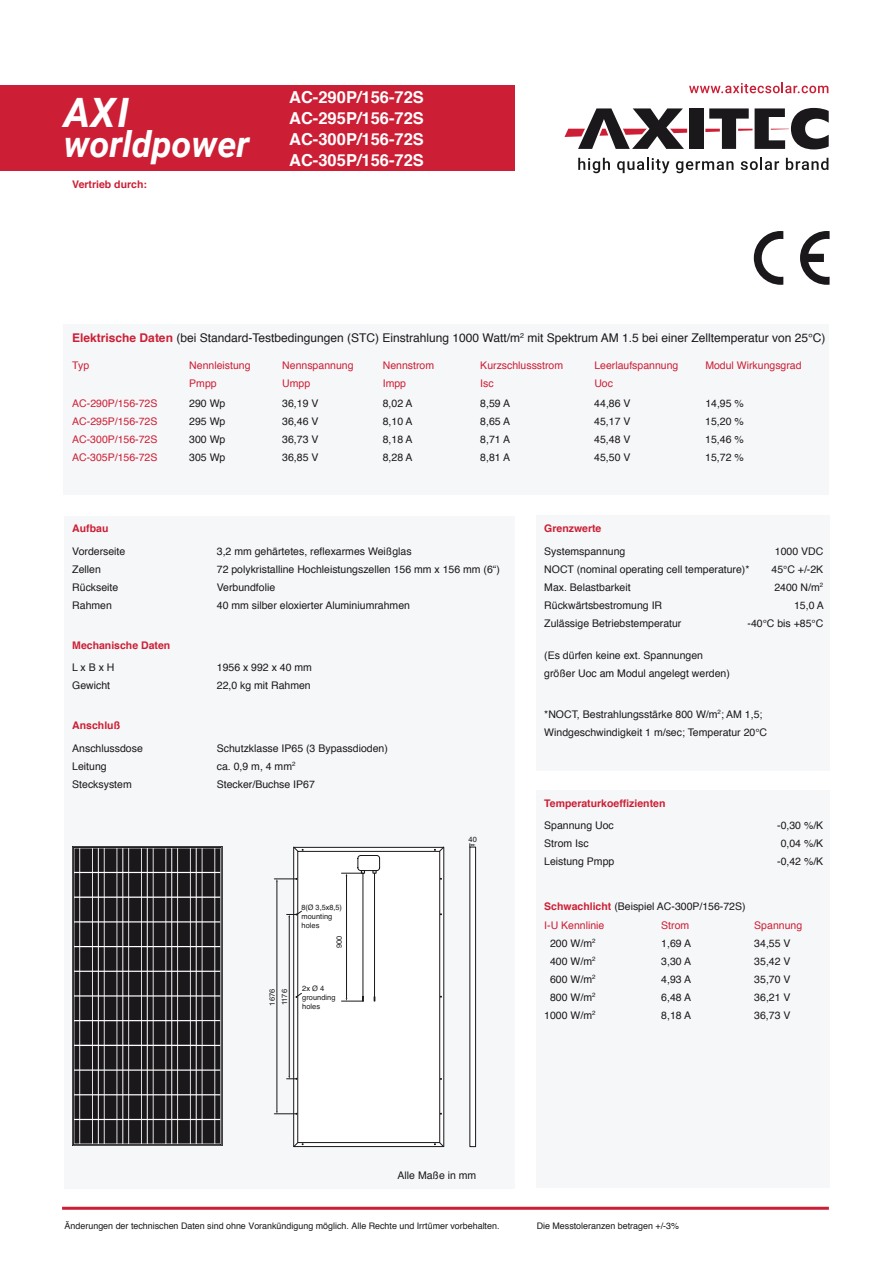
<style>
.page{position:relative;width:893px;height:1263px;background:#fff}
.page>*{position:absolute;margin:0;border:0;box-sizing:border-box;transform-origin:0 0}
.t1{font:italic 700 40.5px "Roboto";color:#fff}
.t2{font:italic 700 36px "Roboto";color:#fff}
.t3{font:700 16.5px/21px "Helvetica";color:#fff;text-align:justify}
.t4{font:12px "Helvetica";color:#1a181b}
.t5{font:10.5px/18px "Helvetica";color:#1a181b}
.t6{font:10.5px "Helvetica";color:#cc1f36}
.t7{font:700 10.5px "Helvetica";color:#cc1f36}
.t8{font:9px "Helvetica";color:#1a181b}
.t9{font:7.5px/9px "Helvetica";color:#1a181b}
.s1{font-weight:700;color:#cc1f36}
.s2{color:#cc1f36}
</style>
<div class="page">
<div style="left:0;top:85px;width:514px;height:86px;background:#cc1f36"></div>
<div style="left:64px;top:324px;width:765px;height:171px;background:#f6f7f8"></div>
<div style="left:64px;top:516px;width:450px;height:672px;background:#f6f7f8"></div>
<svg style="left:754px;top:231px;width:29px;height:54px"></svg>
<svg style="left:800px;top:231px;width:30px;height:54px"></svg>
<div style="left:73px;top:847px;width:148px;height:298px;border:1px solid #1a181b"></div>
<svg style="left:74px;top:848px;width:146px;height:295px;background:#3e3c3e"></svg>
<svg style="left:470px;top:847px;width:6px;height:300px;fill:#fff"></svg>
<svg style="left:470px;top:844px;width:6px;height:3px"></svg>
<div style="left:293px;top:847px;width:151px;height:300px;background:#fff"></div>
<hr style="left:289px;top:917px;width:1px;height:159px;background:#1a181b">
<svg style="left:287px;top:1076px;width:10px;height:3px"></svg>
<svg style="left:274px;top:1111px;width:23px;height:3px"></svg>
<hr style="left:277px;top:881px;width:1px;height:230px;background:#1a181b">
<svg style="left:274px;top:878px;width:23px;height:3px"></svg>
<svg style="left:341px;top:855px;width:39px;height:147px"></svg>
<svg style="left:287px;top:911px;width:15px;height:86px"></svg>
<div style="left:689px;top:108px;width:14px;height:41px;background:#1a181b"></div>
<svg style="left:564px;top:108px;width:123px;height:41px"></svg>
<svg style="left:705px;top:108px;width:124px;height:41px"></svg>
<svg style="left:578px;top:158px;width:32px;height:15px"></svg>
<svg style="left:617px;top:158px;width:52px;height:15px"></svg>
<svg style="left:676px;top:161px;width:57px;height:12px"></svg>
<svg style="left:741px;top:158px;width:38px;height:12px"></svg>
<svg style="left:786px;top:158px;width:42px;height:12px"></svg>
<svg style="left:689px;top:83px;width:139px;height:10px"></svg>
<hr style="left:62px;top:1207px;width:767px;height:3px;background:#cc1f36">
<div style="left:536px;top:516px;width:293px;height:255px;background:#f6f7f8"></div>
<div style="left:536px;top:790px;width:293px;height:398px;background:#f6f7f8"></div>
<h1 class="t1" style="left:64px;top:85px;width:67px">AXI</h1>
<h2 class="t2" style="left:64px;top:119px;width:187px">worldpower</h2>
<p class="t7" style="left:72px;top:176px;width:76px">Vertrieb durch:</p>
<h3 class="t3" style="left:289px;top:87px;width:136px">AC-290P/156-72S AC-295P/156-72S AC-300P/156-72S AC-305P/156-72S</h3>
<p class="t4" style="left:72px;top:329px;width:755px"><span class="s1">Elektrische Daten</span> (bei Standard-Testbedingungen (STC) Einstrahlung 1000 Watt/m<sup>2</sup> mit Spektrum AM 1.5 bei einer Zelltemperatur von 25°C)</p>
<p class="t6" style="left:72px;top:358px;width:18px">Typ</p>
<p class="t6" style="left:189px;top:358px;width:63px">Nennleistung</p>
<p class="t6" style="left:282px;top:358px;width:73px">Nennspannung</p>
<p class="t6" style="left:383px;top:358px;width:53px">Nennstrom</p>
<p class="t6" style="left:480px;top:358px;width:84px">Kurzschlussstrom</p>
<p class="t6" style="left:594px;top:358px;width:86px">Leerlaufspannung</p>
<p class="t6" style="left:705px;top:358px;width:98px">Modul Wirkungsgrad</p>
<p class="t6" style="left:189px;top:376px;width:29px">Pmpp</p>
<p class="t6" style="left:282px;top:376px;width:30px">Umpp</p>
<p class="t6" style="left:383px;top:376px;width:25px">Impp</p>
<p class="t6" style="left:480px;top:376px;width:15px">Isc</p>
<p class="t6" style="left:594px;top:376px;width:20px">Uoc</p>
<p class="t6" style="left:72px;top:395px;width:87px">AC-290P/156-72S</p>
<p class="t5" style="left:189px;top:394px;width:38px">290 Wp</p>
<p class="t5" style="left:282px;top:394px;width:38px">36,19 V</p>
<p class="t5" style="left:383px;top:394px;width:31px">8,02 A</p>
<p class="t5" style="left:480px;top:394px;width:31px">8,59 A</p>
<p class="t5" style="left:594px;top:394px;width:38px">44,86 V</p>
<p class="t5" style="left:705px;top:394px;width:40px">14,95 %</p>
<p class="t6" style="left:72px;top:413px;width:87px">AC-295P/156-72S</p>
<p class="t5" style="left:189px;top:412px;width:38px">295 Wp</p>
<p class="t5" style="left:282px;top:412px;width:38px">36,46 V</p>
<p class="t5" style="left:383px;top:412px;width:31px">8,10 A</p>
<p class="t5" style="left:480px;top:412px;width:31px">8,65 A</p>
<p class="t5" style="left:594px;top:412px;width:38px">45,17 V</p>
<p class="t5" style="left:705px;top:412px;width:40px">15,20 %</p>
<p class="t6" style="left:72px;top:431px;width:87px">AC-300P/156-72S</p>
<p class="t5" style="left:189px;top:430px;width:38px">300 Wp</p>
<p class="t5" style="left:282px;top:430px;width:38px">36,73 V</p>
<p class="t5" style="left:383px;top:430px;width:31px">8,18 A</p>
<p class="t5" style="left:480px;top:430px;width:31px">8,71 A</p>
<p class="t5" style="left:594px;top:430px;width:38px">45,48 V</p>
<p class="t5" style="left:705px;top:430px;width:40px">15,46 %</p>
<p class="t6" style="left:72px;top:449px;width:87px">AC-305P/156-72S</p>
<p class="t5" style="left:189px;top:448px;width:38px">305 Wp</p>
<p class="t5" style="left:282px;top:448px;width:38px">36,85 V</p>
<p class="t5" style="left:383px;top:448px;width:31px">8,28 A</p>
<p class="t5" style="left:480px;top:448px;width:31px">8,81 A</p>
<p class="t5" style="left:594px;top:448px;width:38px">45,50 V</p>
<p class="t5" style="left:705px;top:448px;width:40px">15,72 %</p>
<p class="t7" style="left:72px;top:520px;width:38px">Aufbau</p>
<p class="t5" style="left:72px;top:542px;width:55px">Vorderseite</p>
<p class="t5" style="left:217px;top:542px;width:196px">3,2 mm gehärtetes, reflexarmes Weißglas</p>
<p class="t5" style="left:72px;top:560px;width:30px">Zellen</p>
<p class="t5" style="left:217px;top:560px;width:285px">72 polykristalline Hochleistungszellen 156 mm x 156 mm (6“)</p>
<p class="t5" style="left:72px;top:578px;width:48px">Rückseite</p>
<p class="t5" style="left:217px;top:578px;width:60px">Verbundfolie</p>
<p class="t5" style="left:72px;top:596px;width:41px">Rahmen</p>
<p class="t5" style="left:217px;top:596px;width:195px">40 mm silber eloxierter Aluminiumrahmen</p>
<p class="t7" style="left:72px;top:637px;width:100px">Mechanische Daten</p>
<p class="t5" style="left:72px;top:659px;width:44px">LxBxH</p>
<p class="t5" style="left:217px;top:659px;width:97px">1956 x 992 x 40 mm</p>
<p class="t5" style="left:72px;top:677px;width:39px">Gewicht</p>
<p class="t5" style="left:217px;top:677px;width:95px">22,0 kg mit Rahmen</p>
<p class="t7" style="left:72px;top:717px;width:49px">Anschluß</p>
<p class="t5" style="left:72px;top:739px;width:72px">Anschlussdose</p>
<p class="t5" style="left:217px;top:739px;width:172px">Schutzklasse IP65 (3 Bypassdioden)</p>
<p class="t5" style="left:72px;top:757px;width:36px">Leitung</p>
<p class="t5" style="left:217px;top:757px;width:80px">ca. 0,9 m, 4 mm<sup>2</sup></p>
<p class="t5" style="left:72px;top:775px;width:61px">Stecksystem</p>
<p class="t5" style="left:217px;top:775px;width:100px">Stecker/Buchse IP67</p>
<p class="t9" style="left:301px;top:903px;width:42px">8(Ø 3,5x8,5) mounting holes</p>
<p class="t9" style="left:335px;top:948px;width:14px;rotate:-90deg">900</p>
<p class="t9" style="left:268px;top:1005px;width:18px;rotate:-90deg">1676</p>
<p class="t9" style="left:280px;top:1005px;width:18px;rotate:-90deg">1176</p>
<p class="t9" style="left:302px;top:984px;width:35px">2x Ø 4 grounding holes</p>
<p class="t9" style="left:468px;top:835px;width:10px">40</p>
<p class="t7" style="left:544px;top:520px;width:59px">Grenzwerte</p>
<p class="t5" style="left:544px;top:542px;width:83px">Systemspannung</p>
<p class="t5" style="left:775px;top:542px;width:50px">1000 VDC</p>
<p class="t5" style="left:544px;top:560px;width:207px">NOCT (nominal operating cell temperature)*</p>
<p class="t5" style="left:771px;top:560px;width:53px">45°C +/-2K</p>
<p class="t5" style="left:544px;top:578px;width:88px">Max. Belastbarkeit</p>
<p class="t5" style="left:774px;top:578px;width:50px">2400 N/m<sup>2</sup></p>
<p class="t5" style="left:544px;top:596px;width:119px">Rückwärtsbestromung IR</p>
<p class="t5" style="left:794px;top:596px;width:31px">15,0 A</p>
<p class="t5" style="left:544px;top:614px;width:139px">Zulässige Betriebstemperatur</p>
<p class="t5" style="left:747px;top:614px;width:77px">-40°C bis +85°C</p>
<p class="t5" style="left:544px;top:647px;width:187px">(Es dürfen keine ext. Spannungen größer Uoc am Modul angelegt werden)</p>
<p class="t5" style="left:544px;top:705px;width:224px">*NOCT, Bestrahlungsstärke 800 W/m<sup>2</sup>; AM 1,5;<br>Windgeschwindigkeit 1 m/sec; Temperatur 20°C</p>
<p class="t7" style="left:544px;top:795px;width:123px">Temperaturkoeffizienten</p>
<p class="t5" style="left:544px;top:817px;width:71px">Spannung Uoc</p>
<p class="t5" style="left:777px;top:817px;width:48px">-0,30 %/K</p>
<p class="t5" style="left:544px;top:835px;width:46px">Strom Isc</p>
<p class="t5" style="left:781px;top:835px;width:44px">0,04 %/K</p>
<p class="t5" style="left:544px;top:853px;width:72px">Leistung Pmpp</p>
<p class="t5" style="left:777px;top:853px;width:48px">-0,42 %/K</p>
<p class="t5" style="left:544px;top:897px;width:203px;line-height:19.2px"><span class="s1">Schwachlicht</span> (Beispiel AC-300P/156-72S)<br><span class="s2">I-U Kennlinie</span></p>
<p class="t6" style="left:661px;top:917px;width:30px">Strom</p>
<p class="t6" style="left:754px;top:917px;width:49px">Spannung</p>
<p class="t5" style="left:550px;top:934px;width:47px">200 W/m<sup>2</sup></p>
<p class="t5" style="left:661px;top:934px;width:31px">1,69 A</p>
<p class="t5" style="left:754px;top:934px;width:38px">34,55 V</p>
<p class="t5" style="left:550px;top:952px;width:47px">400 W/m<sup>2</sup></p>
<p class="t5" style="left:661px;top:952px;width:31px">3,30 A</p>
<p class="t5" style="left:754px;top:952px;width:38px">35,42 V</p>
<p class="t5" style="left:550px;top:970px;width:47px">600 W/m<sup>2</sup></p>
<p class="t5" style="left:661px;top:970px;width:31px">4,93 A</p>
<p class="t5" style="left:754px;top:970px;width:38px">35,70 V</p>
<p class="t5" style="left:550px;top:988px;width:47px">800 W/m<sup>2</sup></p>
<p class="t5" style="left:661px;top:988px;width:31px">6,48 A</p>
<p class="t5" style="left:754px;top:988px;width:38px">36,21 V</p>
<p class="t5" style="left:544px;top:1006px;width:53px">1000 W/m<sup>2</sup></p>
<p class="t5" style="left:661px;top:1006px;width:31px">8,18 A</p>
<p class="t5" style="left:754px;top:1006px;width:38px">36,73 V</p>
<p class="t5" style="left:398px;top:1166px;width:80px">Alle Maße in mm</p>
<p class="t8" style="left:65px;top:1218px;width:436px">Änderungen der technischen Daten sind ohne Vorankündigung möglich. Alle Rechte und Irrtümer vorbehalten.</p>
<p class="t8" style="left:537px;top:1219px;width:144px">Die Messtoleranzen betragen +/-3%</p>
</div>
